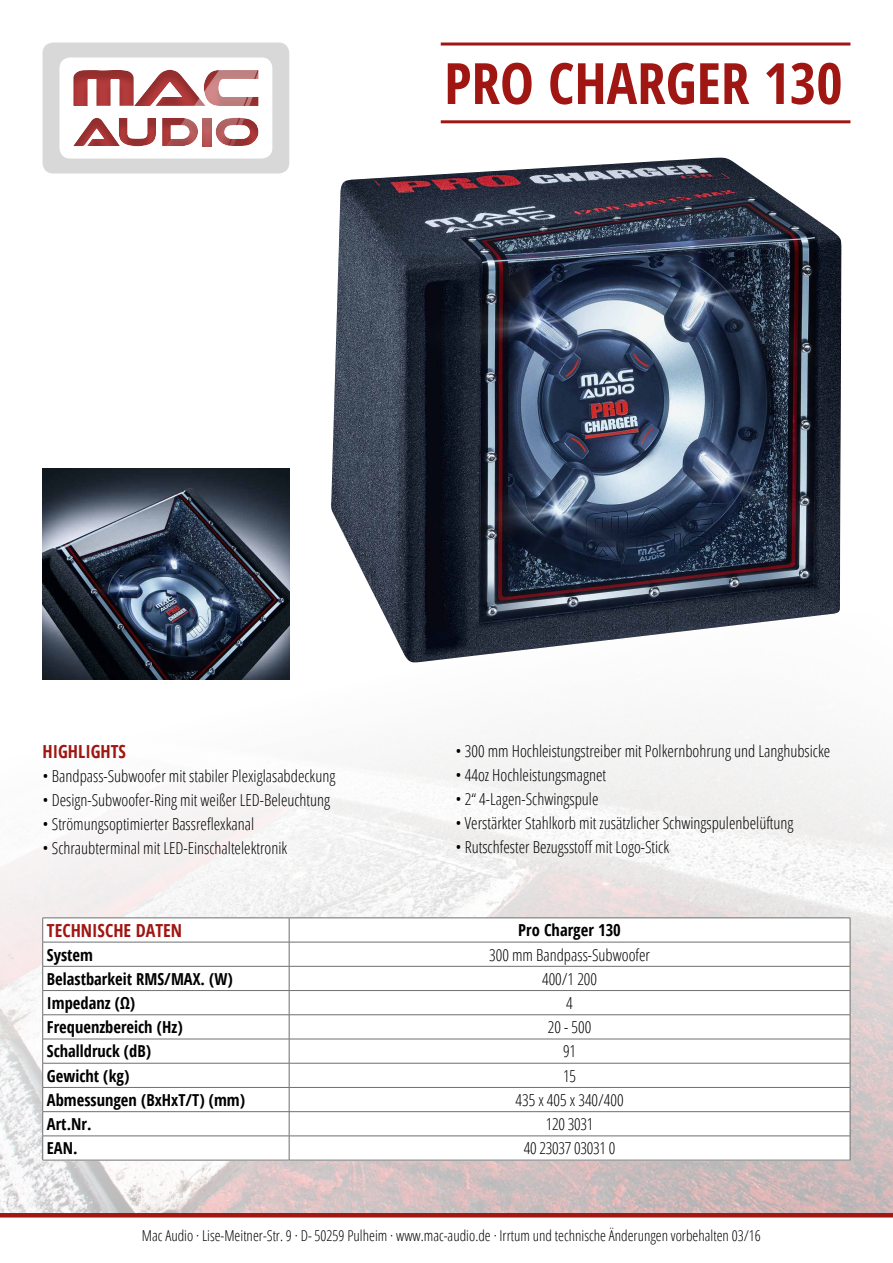
<style>
.page{position:relative;width:893px;height:1263px;background:#fff}
.page>*{position:absolute;margin:0;border:0;box-sizing:border-box;transform-origin:0 0}
.t1{font:700 condensed 57px "Open Sans";color:#9f1612}
.t2{font:700 condensed 18px "Open Sans";color:#9f1612}
.t3{font:300 condensed 16.5px "Open Sans";color:#000}
.t4{font:700 condensed 16.5px "Open Sans";color:#000}
.t5{font:300 condensed 15px "Open Sans";color:#000}
</style>
<div class="page">
<img style="left:0;top:614px;width:893px;height:599px">
<div style="left:43px;top:43px;width:246px;height:130px;background:#d8d8d9;border-radius:11px"></div>
<div style="left:59px;top:57px;width:213px;height:102px;background:#fff;border-radius:11px"></div>
<svg style="left:44px;top:47px;width:244px;height:103px"></svg>
<svg style="left:159px;top:59px;width:109px;height:91px"></svg>
<svg style="left:0;top:1213px;width:893px;height:5px;background:#a72c28"></svg>
<hr style="left:441px;top:43px;width:409px;height:3px;background:#9f1612">
<hr style="left:441px;top:120px;width:409px;height:3px;background:#9f1612">
<img style="left:331px;top:158px;width:510px;height:505px">
<img style="left:43px;top:469px;width:246px;height:210px">
<div style="left:43px;top:918px;width:807px;height:242px;background:#fff"></div>
<hr style="left:43px;top:918px;width:246px;height:1px;background:#6e6f6f">
<hr style="left:289px;top:918px;width:561px;height:1px;background:#6e6f6f">
<hr style="left:43px;top:942px;width:246px;height:1px;background:#6e6f6f">
<hr style="left:289px;top:942px;width:561px;height:1px;background:#6e6f6f">
<hr style="left:43px;top:966px;width:246px;height:1px;background:#6e6f6f">
<hr style="left:289px;top:966px;width:561px;height:1px;background:#6e6f6f">
<hr style="left:43px;top:990px;width:246px;height:1px;background:#6e6f6f">
<hr style="left:289px;top:990px;width:561px;height:1px;background:#6e6f6f">
<hr style="left:43px;top:1014px;width:246px;height:1px;background:#6e6f6f">
<hr style="left:289px;top:1014px;width:561px;height:1px;background:#6e6f6f">
<hr style="left:43px;top:1039px;width:246px;height:1px;background:#6e6f6f">
<hr style="left:289px;top:1039px;width:561px;height:1px;background:#6e6f6f">
<hr style="left:43px;top:1063px;width:246px;height:1px;background:#6e6f6f">
<hr style="left:289px;top:1063px;width:561px;height:1px;background:#6e6f6f">
<hr style="left:43px;top:1087px;width:246px;height:1px;background:#6e6f6f">
<hr style="left:289px;top:1087px;width:561px;height:1px;background:#6e6f6f">
<hr style="left:289px;top:1111px;width:561px;height:1px;background:#6e6f6f">
<hr style="left:289px;top:1136px;width:561px;height:1px;background:#6e6f6f">
<svg style="left:850px;top:918px;width:1px;height:242px"></svg>
<hr style="left:289px;top:1160px;width:561px;height:1px;background:#6e6f6f">
<hr style="left:43px;top:1111px;width:246px;height:1px;background:#6e6f6f">
<hr style="left:43px;top:1136px;width:246px;height:1px;background:#6e6f6f">
<svg style="left:42px;top:918px;width:1px;height:242px"></svg>
<svg style="left:289px;top:918px;width:1px;height:242px"></svg>
<hr style="left:43px;top:1160px;width:246px;height:1px;background:#6e6f6f">
<h1 class="t1" style="left:444px;top:44px;width:400px">Pro Charger 130</h1>
<p class="t2" style="left:43px;top:739px;width:85px">Highlights</p>
<p class="t3" style="left:43px;top:765px;width:294px">• Bandpass-Subwoofer mit stabiler Plexiglasabdeckung</p>
<p class="t3" style="left:43px;top:789px;width:289px">• Design-Subwoofer-Ring mit weißer LED-Beleuchtung</p>
<p class="t3" style="left:43px;top:813px;width:213px">• Strömungsoptimierter Bassreflexkanal</p>
<p class="t3" style="left:43px;top:837px;width:246px">• Schraubterminal mit LED-Einschaltelektronik</p>
<p class="t3" style="left:455px;top:740px;width:376px">• 300 mm Hochleistungstreiber mit Polkernbohrung und Langhubsicke</p>
<p class="t3" style="left:455px;top:764px;width:152px">• 44oz Hochleistungsmagnet</p>
<p class="t3" style="left:455px;top:788px;width:145px">• 2“ 4-Lagen-Schwingspule</p>
<p class="t3" style="left:455px;top:812px;width:340px">• Verstärkter Stahlkorb mit zusätzlicher Schwingspulenbelüftung</p>
<p class="t3" style="left:455px;top:836px;width:215px">• Rutschfester Bezugsstoff mit Logo-Stick</p>
<p class="t2" style="left:47px;top:918px;width:137px">Technische Daten</p>
<p class="t4" style="left:518px;top:919px;width:104px">Pro Charger 130</p>
<p class="t4" style="left:47px;top:943px;width:48px">System</p>
<p class="t3" style="left:489px;top:943px;width:162px">300 mm Bandpass-Subwoofer</p>
<p class="t4" style="left:47px;top:967px;width:187px">Belastbarkeit RMS/MAX. (W)</p>
<p class="t3" style="left:542px;top:967px;width:57px">400/1 200</p>
<p class="t4" style="left:47px;top:991px;width:90px">Impedanz (Ω)</p>
<p class="t3" style="left:566px;top:992px;width:8px">4</p>
<p class="t4" style="left:47px;top:1016px;width:137px">Frequenzbereich (Hz)</p>
<p class="t3" style="left:548px;top:1016px;width:45px">20 - 500</p>
<p class="t4" style="left:47px;top:1040px;width:106px">Schalldruck (dB)</p>
<p class="t3" style="left:563px;top:1040px;width:15px">91</p>
<p class="t4" style="left:47px;top:1064px;width:84px">Gewicht (kg)</p>
<p class="t3" style="left:563px;top:1064px;width:15px">15</p>
<p class="t4" style="left:47px;top:1088px;width:200px">Abmessungen (BxHxT/T) (mm)</p>
<p class="t3" style="left:515px;top:1089px;width:110px">435 x 405 x 340/400</p>
<p class="t4" style="left:47px;top:1112px;width:46px">Art.Nr.</p>
<p class="t3" style="left:546px;top:1113px;width:49px">120 3031</p>
<p class="t4" style="left:47px;top:1137px;width:32px">EAN .</p>
<p class="t3" style="left:524px;top:1137px;width:93px">40 23037 03031 0</p>
<p class="t5" style="left:142px;top:1225px;width:620px">Mac Audio · Lise-Meitner-Str. 9 · D- 50259 Pulheim · www.mac-audio.de · Irrtum und technische Änderungen vorbehalten 03/16</p>
</div>
